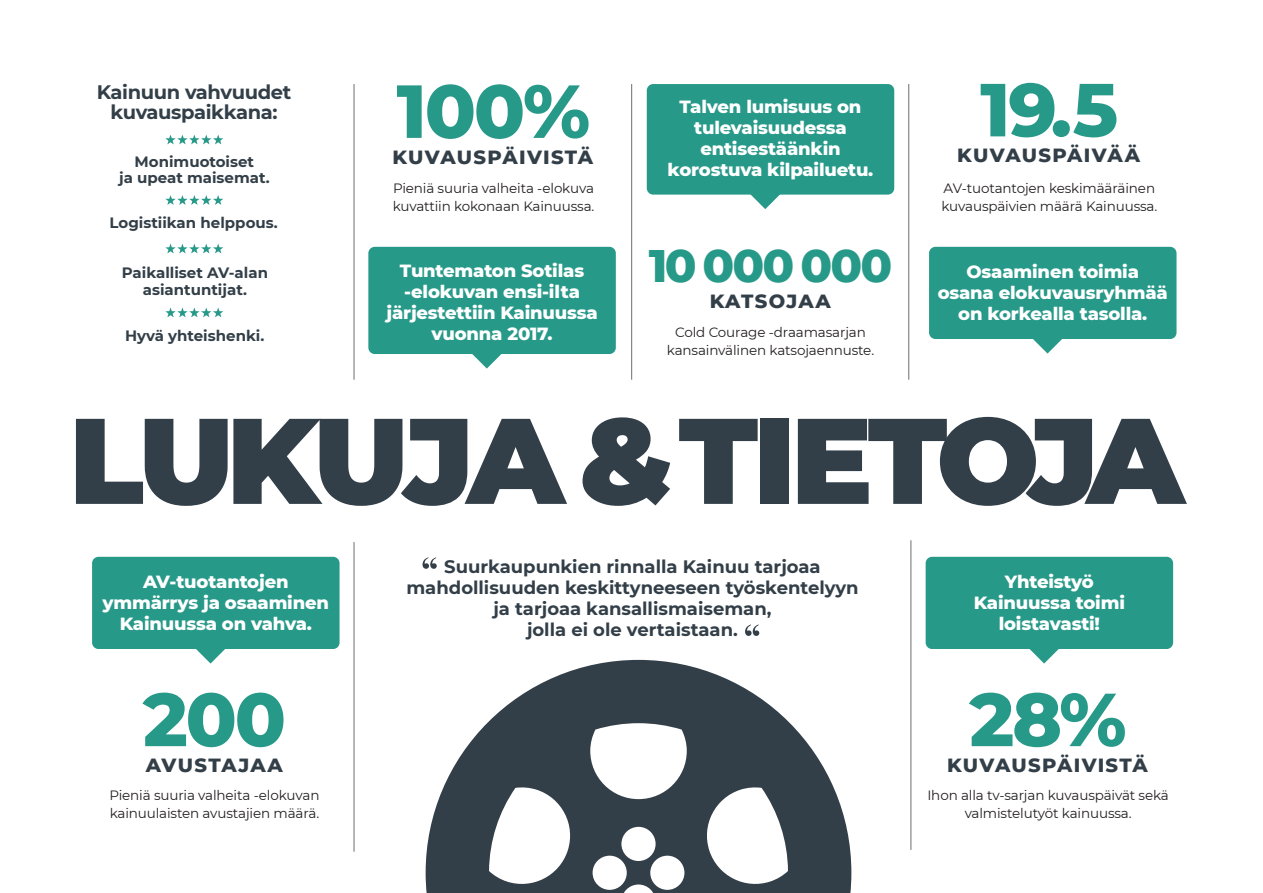
<style>
.page{position:relative;width:1263px;height:893px;background:#fff}
.page>*{position:absolute;margin:0;border:0;box-sizing:border-box;transform-origin:0 0}
.t1{font:900 121.5px "Montserrat";letter-spacing:-.05em;color:#333f48}
.t2{font:800 75px "Montserrat";letter-spacing:-.03em;color:#279989}
.t3{font:800 46.5px "Montserrat";letter-spacing:-.04em;color:#279989}
.t4{font:800 19.5px "Montserrat";letter-spacing:.06em;color:#333f48}
.t5{font:700 19.5px/19.5px "Montserrat";letter-spacing:-.02em;color:#333f48;text-align:center}
.t6{font:800 18px/21px "Montserrat";letter-spacing:-.01em;color:#fff;text-align:center}
.t7{font:700 18px/21px "Montserrat";color:#333f48;text-align:center}
.t8{font:700 15px/16.5px "Montserrat";color:#333f48;text-align:center}
.t9{font:13.5px/18px "Montserrat";letter-spacing:-.01em;color:#231f20}
</style>
<div class="page">
<div style="left:647px;top:84px;width:247px;height:111px;background:#279989;border-radius:6px"></div>
<svg style="left:743px;top:194px;width:44px;height:15px"></svg>
<hr style="left:354px;top:84px;width:1px;height:296px;background:#6c6d70">
<hr style="left:354px;top:542px;width:1px;height:310px;background:#6c6d70">
<hr style="left:911px;top:540px;width:1px;height:310px;background:#6c6d70">
<hr style="left:631px;top:84px;width:1px;height:296px;background:#6c6d70">
<hr style="left:908px;top:84px;width:1px;height:296px;background:#6c6d70">
<svg style="left:426px;top:660px;width:425px;height:233px;fill:#333f48"></svg>
<div style="left:926px;top:557px;width:247px;height:92px;background:#279989;border-radius:6px"></div>
<svg style="left:1029px;top:649px;width:30px;height:15px"></svg>
<div style="left:92px;top:557px;width:248px;height:92px;background:#279989;border-radius:6px"></div>
<svg style="left:196px;top:649px;width:29px;height:15px"></svg>
<div style="left:929px;top:247px;width:247px;height:92px;background:#279989;border-radius:6px"></div>
<svg style="left:1033px;top:339px;width:29px;height:15px"></svg>
<svg style="left:422px;top:557px;width:15px;height:12px"></svg>
<svg style="left:745px;top:624px;width:14px;height:12px"></svg>
<svg style="left:165px;top:135px;width:58px;height:9px"></svg>
<svg style="left:165px;top:195px;width:58px;height:10px"></svg>
<svg style="left:165px;top:244px;width:58px;height:9px"></svg>
<svg style="left:165px;top:307px;width:58px;height:10px"></svg>
<div style="left:368px;top:247px;width:248px;height:107px;background:#279989;border-radius:6px"></div>
<svg style="left:472px;top:354px;width:30px;height:15px"></svg>
<h3 class="t5" style="left:97px;top:81px;width:196px">Kainuun vahvuudet kuvauspaikkana:</h3>
<p class="t8" style="left:119px;top:152px;width:152px">Monimuotoiset<br>ja upeat maisemat.</p>
<p class="t8" style="left:110px;top:214px;width:170px">Logistiikan helppous.</p>
<p class="t8" style="left:122px;top:264px;width:148px">Paikalliset AV-alan asiantuntijat.</p>
<p class="t8" style="left:125px;top:326px;width:141px">Hyvä yhteishenki.</p>
<h2 class="t2" style="left:397px;top:56px;width:195px">100%</h2>
<h2 class="t2" style="left:980px;top:55px;width:140px">19.5</h2>
<h3 class="t4" style="left:392px;top:142px;width:202px">KUVAUSPÄIVISTÄ</h3>
<h3 class="t4" style="left:957px;top:141px;width:184px">KUVAUSPÄIVÄÄ</h3>
<p class="t9" style="left:393px;top:178px;width:203px">Pieniä suuria valheita -elokuva kuvattiin kokonaan Kainuussa.</p>
<p class="t9" style="left:941px;top:178px;width:217px">AV-tuotantojen keskimääräinen kuvauspäivien määrä Kainuussa.</p>
<h3 class="t6" style="left:668px;top:95px;width:207px">Talven lumisuus on tulevaisuudessa entisestäänkin korostuva kilpailuetu.</h3>
<h3 class="t6" style="left:386px;top:259px;width:213px">Tuntematon Sotilas -elokuvan ensi-ilta järjestettiin Kainuussa vuonna 2017.</h3>
<h3 class="t3" style="left:649px;top:231px;width:245px">10 000 000</h3>
<h3 class="t4" style="left:710px;top:287px;width:123px">KATSOJAA</h3>
<p class="t9" style="left:667px;top:323px;width:209px;text-align:center">Cold Courage -draamasarjan kansainvälinen katsojaennuste.</p>
<h3 class="t6" style="left:938px;top:260px;width:232px">Osaaminen toimia osana elokuvausryhmää on korkealla tasolla.</h3>
<h1 class="t1" style="left:69px;top:369px;width:1117px">LUKUJA &amp; TIETOJA</h1>
<h3 class="t6" style="left:102px;top:570px;width:228px">AV-tuotantojen ymmärrys ja osaaminen<br>Kainuussa on vahva.</h3>
<h2 class="t2" style="left:143px;top:665px;width:145px">200</h2>
<h3 class="t4" style="left:146px;top:751px;width:139px">AVUSTAJAA</h3>
<p class="t9" style="left:110px;top:785px;width:211px">Pieniä suuria valheita -elokuvan kainuulaisten avustajien määrä.</p>
<h3 class="t7" style="left:406px;top:555px;width:454px">Suurkaupunkien rinnalla Kainuu tarjoaa mahdollisuuden keskittyneeseen työskentelyyn ja tarjoaa kansallismaiseman,<br>jolla ei ole vertaistaan.</h3>
<h3 class="t6" style="left:974px;top:570px;width:153px">Yhteistyö<br>Kainuussa toimi loistavasti!</h3>
<h2 class="t2" style="left:969px;top:665px;width:159px">28%</h2>
<h3 class="t4" style="left:947px;top:751px;width:202px">KUVAUSPÄIVISTÄ</h3>
<p class="t9" style="left:927px;top:785px;width:243px;text-align:center">Ihon alla tv-sarjan kuvauspäivät sekä valmistelutyöt kainuussa.</p>
</div>
